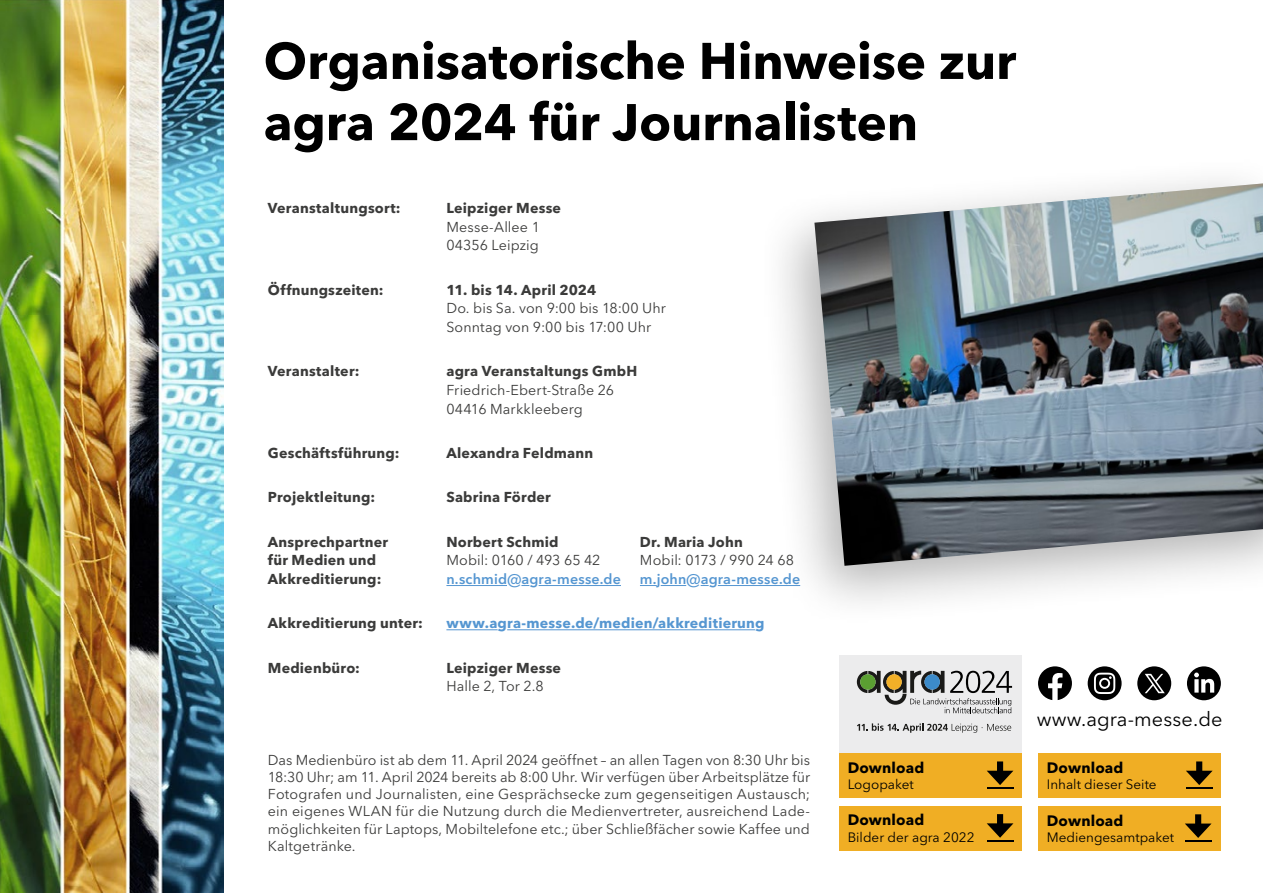
<style>
.page{position:relative;width:1263px;height:893px;background:#fff}
.page>*{position:absolute;margin:0;border:0;box-sizing:border-box;transform-origin:0 0}
.t1{font:700 51px/61.2px "Avenir Next LT Pro";letter-spacing:-.005em;color:#000}
.t2{font:19.95px "Avenir Next LT Pro";letter-spacing:.005em;color:#000}
.Fließtext{font:700 15px "Avenir Next LT Pro";letter-spacing:.01em;color:#000}
.Fließtext-2{font:14.25px/18.8px "Avenir Next LT Pro";letter-spacing:.005em;color:#3b3b3a}
.Fließtext-3{font:700 14.25px/18.8px "Avenir Next LT Pro";letter-spacing:.015em;color:#3b3b3a}
.Fließtext-4{font:600 14.25px "Avenir Next LT Pro";letter-spacing:.015em;color:#5596d1}
.Fließtext-5{font:700 14.25px "Avenir Next LT Pro";letter-spacing:.015em;color:#5596d1}
.Fließtext-6{font:13.5px "Avenir Next LT Pro";color:#000}
.s1{font-weight:700}
.s2{font-weight:400;font-size:18px}
.s3{font-weight:400}
</style>
<div class="page">
<hr style="left:446px;top:585px;width:61px;height:1px;background:#5596d1">
<hr style="left:539px;top:585px;width:82px;height:1px;background:#5596d1">
<svg style="left:640px;top:585px;width:46px;height:1px"></svg>
<hr style="left:718px;top:585px;width:82px;height:1px;background:#5596d1">
<hr style="left:446px;top:629px;width:52px;height:1px;background:#5596d1">
<hr style="left:507px;top:629px;width:248px;height:1px;background:#5596d1">
<img style="left:0;top:0;width:224px;height:893px">
<div style="left:756px;top:155px;width:507px;height:473px;background:#000;opacity:.3"></div>
<img style="left:814px;top:183px;width:449px;height:383px">
<div style="left:1038px;top:753px;width:182px;height:45px;background:#f0ae24"></div>
<div style="left:1196px;top:761px;width:6px;height:15px;background:#000"></div>
<svg style="left:1186px;top:771px;width:26px;height:18px"></svg>
<div style="left:839px;top:806px;width:182px;height:44px;background:#f0ae24"></div>
<hr style="left:987px;top:840px;width:26px;height:2px;background:#000">
<div style="left:997px;top:814px;width:6px;height:15px;background:#000"></div>
<svg style="left:987px;top:823px;width:26px;height:15px"></svg>
<div style="left:839px;top:753px;width:182px;height:45px;background:#f0ae24"></div>
<div style="left:997px;top:761px;width:6px;height:15px;background:#000"></div>
<svg style="left:987px;top:771px;width:26px;height:18px"></svg>
<div style="left:839px;top:656px;width:182px;height:97px;background:#ececed"></div>
<svg style="left:857px;top:723px;width:154px;height:10px"></svg>
<svg style="left:857px;top:671px;width:155px;height:42px"></svg>
<div style="left:1038px;top:806px;width:182px;height:45px;background:#f0ae24"></div>
<hr style="left:1185px;top:840px;width:26px;height:2px;background:#000">
<div style="left:1195px;top:814px;width:6px;height:15px;background:#000"></div>
<svg style="left:1185px;top:823px;width:26px;height:15px"></svg>
<div style="left:1088px;top:666px;width:33px;height:34px;background:#000;border-radius:50%"></div>
<svg style="left:1094px;top:673px;width:21px;height:21px"></svg>
<div style="left:1187px;top:666px;width:34px;height:34px;background:#000;border-radius:50%"></div>
<svg style="left:1194px;top:673px;width:20px;height:20px"></svg>
<svg style="left:1038px;top:666px;width:34px;height:34px"></svg>
<svg style="left:1137px;top:666px;width:34px;height:34px"></svg>
<p class="t1" style="left:264px;top:30px;width:754px">Organisatorische Hinweise zur agra 2024 für Journalisten</p>
<p class="Fließtext-3" style="left:268px;top:198px;width:134px">Veranstaltungsort:</p>
<p class="Fließtext-2" style="left:446px;top:198px;width:116px"><span class="s1">Leipziger Messe<br></span>Messe-Allee 1<br>04356 Leipzig</p>
<p class="Fließtext-3" style="left:268px;top:280px;width:117px">Öffnungszeiten:</p>
<p class="Fließtext-2" style="left:446px;top:280px;width:221px"><span class="s1">11. bis 14. April 2024<br></span>Do. bis Sa. von 9:00 bis 18:00 Uhr<br>Sonntag von 9:00 bis 17:00 Uhr</p>
<p class="Fließtext-3" style="left:268px;top:362px;width:93px">Veranstalter:</p>
<p class="Fließtext-2" style="left:446px;top:362px;width:192px"><span class="s1">agra Veranstaltungs GmbH<br></span>Friedrich-Ebert-Straße 26<br>04416 Markkleeberg</p>
<p class="Fließtext-3" style="left:268px;top:444px;width:133px">Geschäftsführung:</p>
<p class="Fließtext-3" style="left:446px;top:444px;width:148px">Alexandra Feldmann</p>
<p class="Fließtext-3" style="left:268px;top:488px;width:109px">Projektleitung:</p>
<p class="Fließtext-3" style="left:446px;top:488px;width:106px">Sabrina Förder</p>
<p class="Fließtext-3" style="left:268px;top:532px;width:122px">Ansprechpartner</p>
<p class="Fließtext-3" style="left:446px;top:532px;width:114px">Norbert Schmid</p>
<p class="Fließtext-3" style="left:640px;top:532px;width:104px">Dr. Maria John</p>
<p class="Fließtext-3" style="left:268px;top:551px;width:110px">für Medien und</p>
<p class="Fließtext-2" style="left:446px;top:551px;width:156px">Mobil: 0160 / 493 65 42</p>
<p class="Fließtext-2" style="left:640px;top:551px;width:155px">Mobil: 0173 / 990 24 68</p>
<p class="Fließtext-3" style="left:268px;top:570px;width:115px">Akkreditierung:</p>
<p class="Fließtext-4" style="left:446px;top:570px;width:176px">n.schmid<span class="s2">@</span>agra-messe.de</p>
<p class="Fließtext-4" style="left:640px;top:570px;width:162px">m.john<span class="s2">@</span>agra-messe.de</p>
<p class="Fließtext-3" style="left:268px;top:614px;width:157px">Akkreditierung unter:</p>
<p class="Fließtext-5" style="left:446px;top:615px;width:320px">www.agra-messe.de/medien/akkreditierung</p>
<p class="Fließtext-3" style="left:268px;top:658px;width:94px">Medienbüro:</p>
<p class="Fließtext-3" style="left:446px;top:658px;width:116px">Leipziger Messe<br><span class="s3">Halle 2, Tor 2.8</span></p>
<p class="t2" style="left:1037px;top:707px;width:187px">www.agra-messe.de</p>
<p class="Fließtext-2" style="left:268px;top:751px;width:544px;line-height:17.2px;text-align:justify">Das Medienbüro ist ab dem 11. April 2024 geöffnet – an allen Tagen von 8:30 Uhr bis 18:30 Uhr; am 11. April 2024 bereits ab 8:00 Uhr. Wir verfügen über Arbeitsplätze für Fotografen und Journalisten, eine Gesprächsecke zum gegenseitigen Austausch; ein eigenes WLAN für die Nutzung durch die Medienvertreter, ausreichend Lade&shy;möglichkeiten für Laptops, Mobiltelefone etc.; über Schließfächer sowie Kaffee und Kaltgetränke.</p>
<p class="Fließtext" style="left:1047px;top:758px;width:78px">Download</p>
<p class="Fließtext" style="left:848px;top:758px;width:78px">Download</p>
<p class="Fließtext-6" style="left:848px;top:776px;width:68px">Logopaket</p>
<p class="Fließtext-6" style="left:1047px;top:776px;width:111px">Inhalt dieser Seite</p>
<p class="Fließtext" style="left:848px;top:811px;width:78px">Download</p>
<p class="Fließtext-6" style="left:848px;top:829px;width:128px">Bilder der agra 2022</p>
<p class="Fließtext" style="left:1047px;top:811px;width:78px">Download</p>
<p class="Fließtext-6" style="left:1047px;top:829px;width:129px">Mediengesamtpaket</p>
</div>
